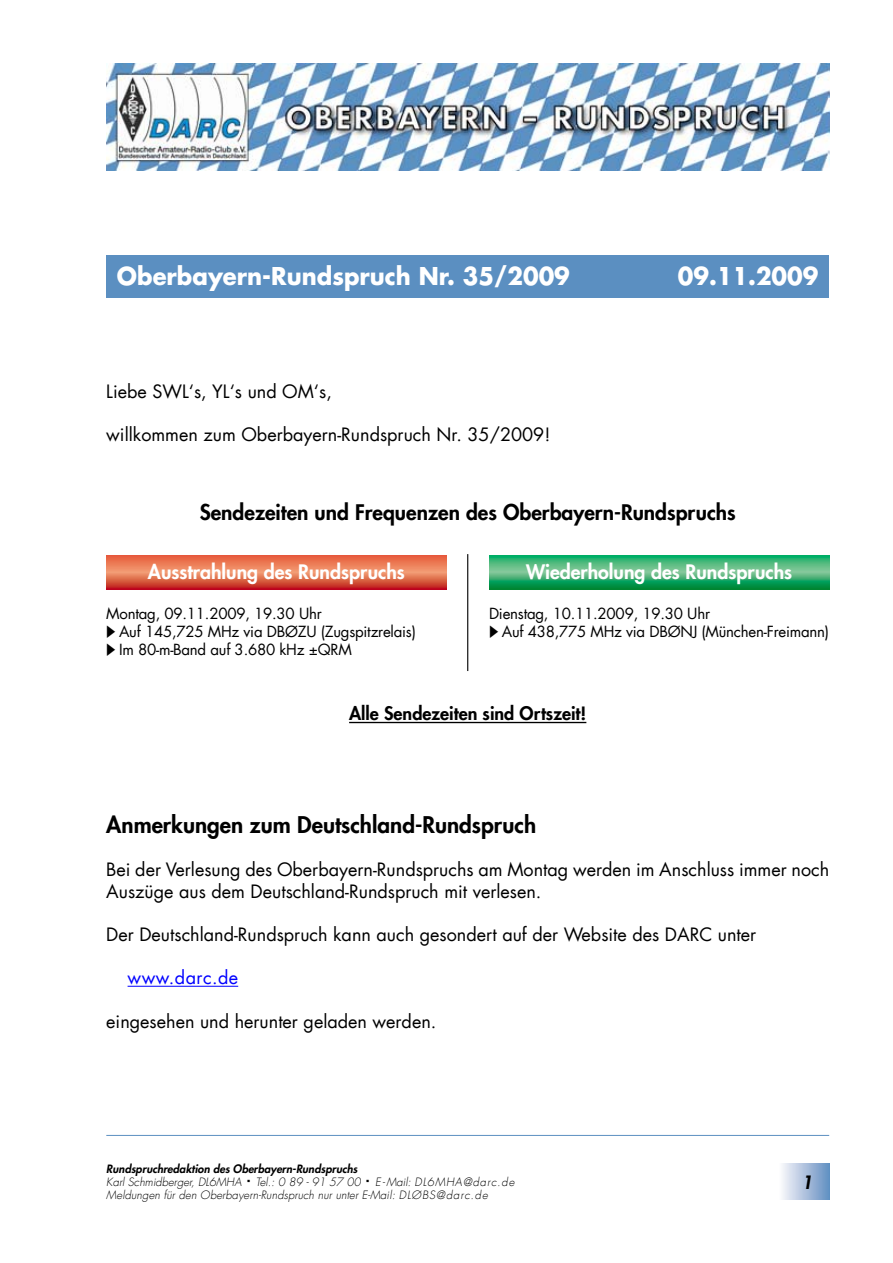
<style>
.page{position:relative;width:893px;height:1263px;background:#fff}
.page>*{position:absolute;margin:0;border:0;box-sizing:border-box;transform-origin:0 0}
.t1{font:700 24px "Futura LT";color:#fff;scale:.95 1}
.t2{font:800 22.5px "Futura LT";color:#000}
.t3{font:800 21px "Futura LT";color:#000}
.t4{font:800 19.5px "Futura LT";color:#fff}
.t5{font:18px/21.6px "Futura LT";color:#000}
.t6{font:800 18px "Futura LT";color:#000}
.t7{font:18px "Futura LT";letter-spacing:.025em;color:#00f}
.t8{font:italic 800 18px "Futura LT";color:#000}
.t9{font:15px "Futura LT";letter-spacing:-.015em;color:#000}
.t10{font:italic 300 11.25px/12.8px "Futura LT";letter-spacing:.01em;color:#000}
.s1{font-weight:800}
.s2{font-family:"Universal Newswith Comm Pi";font-weight:400;font-style:normal;font-size:9px}
</style>
<div class="page">
<svg style="left:489px;top:555px;width:340px;height:34px;background:#3baf72"></svg>
<svg style="left:106px;top:555px;width:340px;height:34px;background:#e26a4c"></svg>
<hr style="left:467px;top:554px;width:1px;height:117px;background:#000">
<hr style="left:106px;top:1135px;width:723px;height:1px;background:#5b8fc1">
<div style="left:106px;top:255px;width:723px;height:43px;background:#5b8fc1"></div>
<div style="left:778px;top:1163px;width:51px;height:36px;background:linear-gradient(to right,#fffdfe,#658fc2)"></div>
<img style="left:106px;top:64px;width:723px;height:106px">
<hr style="left:349px;top:722px;width:237px;height:1px;background:#000">
<hr style="left:128px;top:986px;width:110px;height:1px;background:#00f">
<h1 class="t1" style="left:117px;top:260px;width:478px">Oberbayern-Rundspruch Nr. 35/2009</h1>
<h1 class="t1" style="left:678px;top:260px;width:150px">09.11.2009</h1>
<p class="t5" style="left:106px;top:380px;width:227px">Liebe SWL‘s, YL‘s und OM‘s,</p>
<p class="t5" style="left:106px;top:424px;width:446px">willkommen zum Oberbayern-Rundspruch Nr. 35/2009!</p>
<p class="t3" style="left:200px;top:498px;width:538px">Sendezeiten und Frequenzen des Oberbayern-Rundspruchs</p>
<p class="t4" style="left:148px;top:559px;width:258px">Ausstrahlung des Rundspruchs</p>
<p class="t4" style="left:526px;top:559px;width:268px">Wiederholung des Rundspruchs</p>
<p class="t9" style="left:106px;top:604px;width:217px">Montag, 09.11.2009, 19.30 Uhr</p>
<p class="t9" style="left:489px;top:604px;width:223px">Dienstag, 10.11.2009, 19.30 Uhr</p>
<p class="t9" style="left:106px;top:622px;width:311px">◆ Auf 145,725 MHz via DBØZU (Zugspitzrelais)</p>
<p class="t9" style="left:489px;top:622px;width:342px">◆ Auf 438,775 MHz via DBØNJ (München-Freimann)</p>
<p class="t9" style="left:106px;top:640px;width:247px">◆ Im 80-m-Band auf 3.680 kHz ±QRM</p>
<p class="t6" style="left:349px;top:701px;width:239px">Alle Sendezeiten sind Ortszeit!</p>
<p class="t2" style="left:106px;top:810px;width:431px">Anmerkungen zum Deutschland-Rundspruch</p>
<p class="t5" style="left:106px;top:859px;width:724px">Bei der Verlesung des Oberbayern-Rundspruchs am Montag werden im Anschluss immer noch<br>Auszüge aus dem Deutschland-Rundspruch mit verlesen.</p>
<p class="t5" style="left:106px;top:924px;width:651px">Der Deutschland-Rundspruch kann auch gesondert auf der Website des DARC unter</p>
<p class="t7" style="left:128px;top:966px;width:112px">www.darc.de</p>
<p class="t5" style="left:106px;top:1010px;width:332px">eingesehen und herunter geladen werden.</p>
<p class="t10" style="left:106px;top:1163px;width:410px"><span class="s1">Rundspruchredaktion des Oberbayern-Rundspruchs<br></span>Karl Schmidberger, DL6MHA <span class="s2">b</span> Tel.: 0 89 - 91 57 00 <span class="s2">b</span> E - Mail: DL6MHA@darc.de<br>Meldungen für den Oberbayern-Rundspruch nur unter E-Mail: DLØBS@darc.de</p>
<p class="t8" style="left:802px;top:1171px;width:12px">1</p>
</div>
